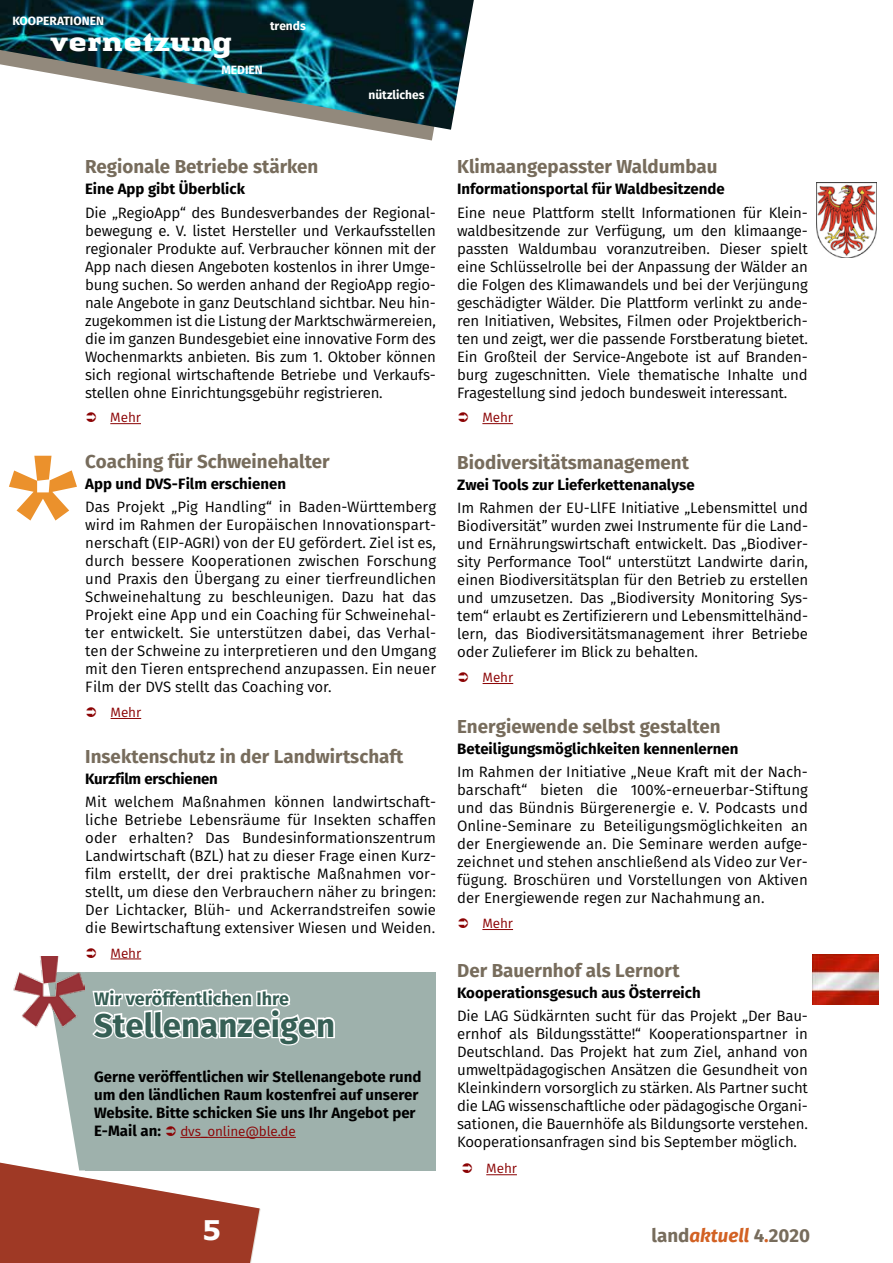
<style>
.page{position:relative;width:893px;height:1263px;background:#fff}
.page>*{position:absolute;margin:0;border:0;box-sizing:border-box;transform-origin:0 0}
.t1{font:700 33px "Fira Sans";color:#365f55}
.t2{font:700 30px "Authentic Serif LT";color:#fff}
.t3{font:700 27px "Verdana";color:#fff}
.t4{font:700 18.75px "Fira Sans";color:#776c5c}
.t5{font:700 18px "Fira Sans";color:#365f55}
.t6{font:15px/18px "Fira Sans";letter-spacing:-.01em;color:#000;text-align:justify}
.t7{font:700 15px/18px "Fira Sans";color:#000}
.t8{font:13.5px "Fira Sans";letter-spacing:-.01em;color:#8b0304}
.t9{font:700 12px "Fira Sans";color:#fff}
.s1{font-style:italic;color:#d26123}
.s2{color:#d26123}
</style>
<div class="page">
<svg style="left:0;top:1162px;width:261px;height:101px"></svg>
<svg style="left:373px;top:130px;width:61px;height:10px"></svg>
<img style="left:0;top:0;width:474px;height:130px">
<hr style="left:110px;top:423px;width:31px;height:1px;background:#8b0304">
<hr style="left:486px;top:1174px;width:31px;height:1px;background:#8b0304">
<hr style="left:111px;top:958px;width:30px;height:1px;background:#8b0304">
<hr style="left:482px;top:423px;width:31px;height:1px;background:#8b0304">
<hr style="left:111px;top:718px;width:30px;height:1px;background:#8b0304">
<hr style="left:483px;top:683px;width:30px;height:1px;background:#8b0304">
<svg style="left:9px;top:456px;width:68px;height:64px"></svg>
<hr style="left:482px;top:929px;width:31px;height:1px;background:#8b0304">
<img style="left:816px;top:183px;width:60px;height:75px">
<img style="left:812px;top:955px;width:66px;height:49px">
<svg style="left:44px;top:972px;width:360px;height:198px;fill:#9eb1ac"></svg>
<div style="left:94px;top:988px;width:342px;height:162px;background:#9eb1ac"></div>
<hr style="left:180px;top:1137px;width:116px;height:1px;background:#8b0304">
<svg style="left:90px;top:977px;width:246px;height:70px"></svg>
<img style="left:13px;top:956px;width:71px;height:80px">
<p class="t9" style="left:12px;top:10px;width:93px">KOOPERATIONEN</p>
<h2 class="t2" style="left:51px;top:22px;width:183px">vernetzung</h2>
<p class="t9" style="left:221px;top:59px;width:43px">MEDIEN</p>
<p class="t9" style="left:270px;top:15px;width:37px">trends</p>
<p class="t9" style="left:369px;top:85px;width:58px">nützliches</p>
<p class="t4" style="left:85px;top:151px;width:235px">Regionale Betriebe stärken</p>
<p class="t7" style="left:85px;top:179px;width:161px">Eine App gibt Überblick</p>
<p class="t6" style="left:85px;top:203px;width:352px">Die „RegioApp“ des Bundesverbandes der Regional&shy;bewegung e. V. listet Hersteller und Verkaufsstellen regionaler Produkte auf. Verbraucher können mit der App nach diesen Angeboten kostenlos in ihrer Umge&shy;bung suchen. So werden anhand der RegioApp regio&shy;nale Angebote in ganz Deutschland sichtbar. Neu hin&shy;zugekommen ist die Listung der Marktschwärmereien, die im ganzen Bundesgebiet eine innovative Form des Wochenmarkts anbieten. Bis zum 1. Oktober können sich regional wirtschaftende Betriebe und Verkaufs&shy;stellen ohne Einrichtungsgebühr registrieren.</p>
<p class="t8" style="left:110px;top:407px;width:32px">Mehr</p>
<p class="t4" style="left:85px;top:446px;width:246px">Coaching für Schweinehalter</p>
<p class="t7" style="left:85px;top:474px;width:202px">App und DVS-Film erschienen</p>
<p class="t6" style="left:85px;top:498px;width:352px">Das Projekt „Pig Handling“ in Baden-Württemberg wird im Rahmen der Europäischen Innovationspart&shy;nerschaft (EIP-AGRI) von der EU gefördert. Ziel ist es, durch bessere Kooperationen zwischen Forschung und Praxis den Übergang zu einer tierfreundlichen Schweinehaltung zu beschleunigen. Dazu hat das Projekt eine App und ein Coaching für Schweinehal&shy;ter entwickelt. Sie unterstützen dabei, das Verhal&shy;ten der Schweine zu interpretieren und den Umgang mit den Tieren entsprechend anzupassen. Ein neuer Film der DVS stellt das Coaching vor.</p>
<p class="t8" style="left:111px;top:702px;width:32px">Mehr</p>
<p class="t4" style="left:85px;top:740px;width:320px">Insektenschutz in der Landwirtschaft</p>
<p class="t7" style="left:85px;top:768px;width:134px">Kurzfilm erschienen</p>
<p class="t6" style="left:85px;top:792px;width:352px">Mit welchem Maßnahmen können landwirtschaft&shy;liche Betriebe Lebensräume für Insekten schaffen oder erhalten? Das Bundesinformationszentrum Landwirtschaft (BZL) hat zu dieser Frage einen Kurz&shy;film erstellt, der drei praktische Maßnahmen vor&shy;stellt, um diese den Verbrauchern näher zu bringen:<br>Der Lichtacker, Blüh- und Ackerrandstreifen sowie die Bewirtschaftung extensiver Wiesen und Weiden.</p>
<p class="t8" style="left:111px;top:943px;width:32px">Mehr</p>
<p class="t5" style="left:94px;top:983px;width:197px">Wir veröffentlichen Ihre</p>
<h1 class="t1" style="left:94px;top:997px;width:243px">Stellenanzeigen</h1>
<p class="t7" style="left:94px;top:1067px;width:329px">Gerne veröffentlichen wir Stellenangebote rund um den ländlichen Raum kostenfrei auf unserer Website. Bitte schicken Sie uns Ihr Angebot per E-Mail an:</p>
<p class="t8" style="left:180px;top:1121px;width:117px">dvs_online@ble.de</p>
<h3 class="t3" style="left:202px;top:1211px;width:21px">5</h3>
<p class="t4" style="left:457px;top:151px;width:262px">Klimaangepasster Waldumbau</p>
<p class="t7" style="left:457px;top:179px;width:269px">Informationsportal für Waldbesitzende</p>
<p class="t6" style="left:457px;top:203px;width:352px">Eine neue Plattform stellt Informationen für Klein&shy;waldbesitzende zur Verfügung, um den klimaange&shy;passten Waldumbau voranzutreiben. Dieser spielt eine Schlüsselrolle bei der Anpassung der Wälder an die Folgen des Klimawandels und bei der Verjüngung geschädigter Wälder. Die Plattform verlinkt zu ande&shy;ren Initiativen, Websites, Filmen oder Projektberich&shy;ten und zeigt, wer die passende Forstberatung bietet.<br>Ein Großteil der Service-Angebote ist auf Branden&shy;burg zugeschnitten. Viele thematische Inhalte und Fragestellung sind jedoch bundesweit interessant.</p>
<p class="t8" style="left:482px;top:407px;width:32px">Mehr</p>
<p class="t4" style="left:457px;top:447px;width:233px">Biodiversitätsmanagement</p>
<p class="t7" style="left:457px;top:475px;width:239px">Zwei Tools zur Lieferkettenanalyse</p>
<p class="t6" style="left:457px;top:499px;width:352px">Im Rahmen der EU-LlFE Initiative „Lebensmittel und Biodiversität” wurden zwei Instrumente für die Land&shy;und Ernährungswirtschaft entwickelt. Das „Biodiver&shy;sity Performance Tool“ unterstützt Landwirte darin, einen Biodiversitätsplan für den Betrieb zu erstellen und umzusetzen. Das „Biodiversity Monitoring Sys&shy;tem“ erlaubt es Zertifizierern und Lebensmittelhänd&shy;lern, das Biodiversitätsmanagement ihrer Betriebe oder Zulieferer im Blick zu behalten.</p>
<p class="t8" style="left:483px;top:667px;width:32px">Mehr</p>
<p class="t4" style="left:457px;top:711px;width:265px">Energiewende selbst gestalten</p>
<p class="t7" style="left:457px;top:739px;width:283px">Beteiligungsmöglichkeiten kennenlernen</p>
<p class="t6" style="left:457px;top:763px;width:352px">Im Rahmen der Initiative „Neue Kraft mit der Nach&shy;barschaft“ bieten die 100%-erneuerbar-Stiftung und das Bündnis Bürgerenergie e. V. Podcasts und Online-Seminare zu Beteiligungsmöglichkeiten an der Energiewende an. Die Seminare werden aufge&shy;zeichnet und stehen anschließend als Video zur Ver&shy;fügung. Broschüren und Vorstellungen von Aktiven der Energiewende regen zur Nachahmung an.</p>
<p class="t8" style="left:482px;top:913px;width:32px">Mehr</p>
<p class="t4" style="left:457px;top:954px;width:224px">Der Bauernhof als Lernort</p>
<p class="t7" style="left:457px;top:982px;width:245px">Kooperationsgesuch aus Österreich</p>
<p class="t6" style="left:457px;top:1006px;width:352px">Die LAG Südkärnten sucht für das Projekt „Der Bau&shy;ernhof als Bildungsstätte!“ Kooperationspartner in Deutschland. Das Projekt hat zum Ziel, anhand von umweltpädagogischen Ansätzen die Gesundheit von Kleinkindern vorsorglich zu stärken. Als Partner sucht die LAG wissenschaftliche oder pädagogische Organi&shy;sationen, die Bauernhöfe als Bildungsorte verstehen.<br>Kooperationsanfragen sind bis September möglich.</p>
<p class="t8" style="left:486px;top:1158px;width:32px">Mehr</p>
<p class="t4" style="left:652px;top:1220px;width:160px">land<span class="s1">aktuell</span> 4<span class="s2">.</span>2020</p>
</div>
